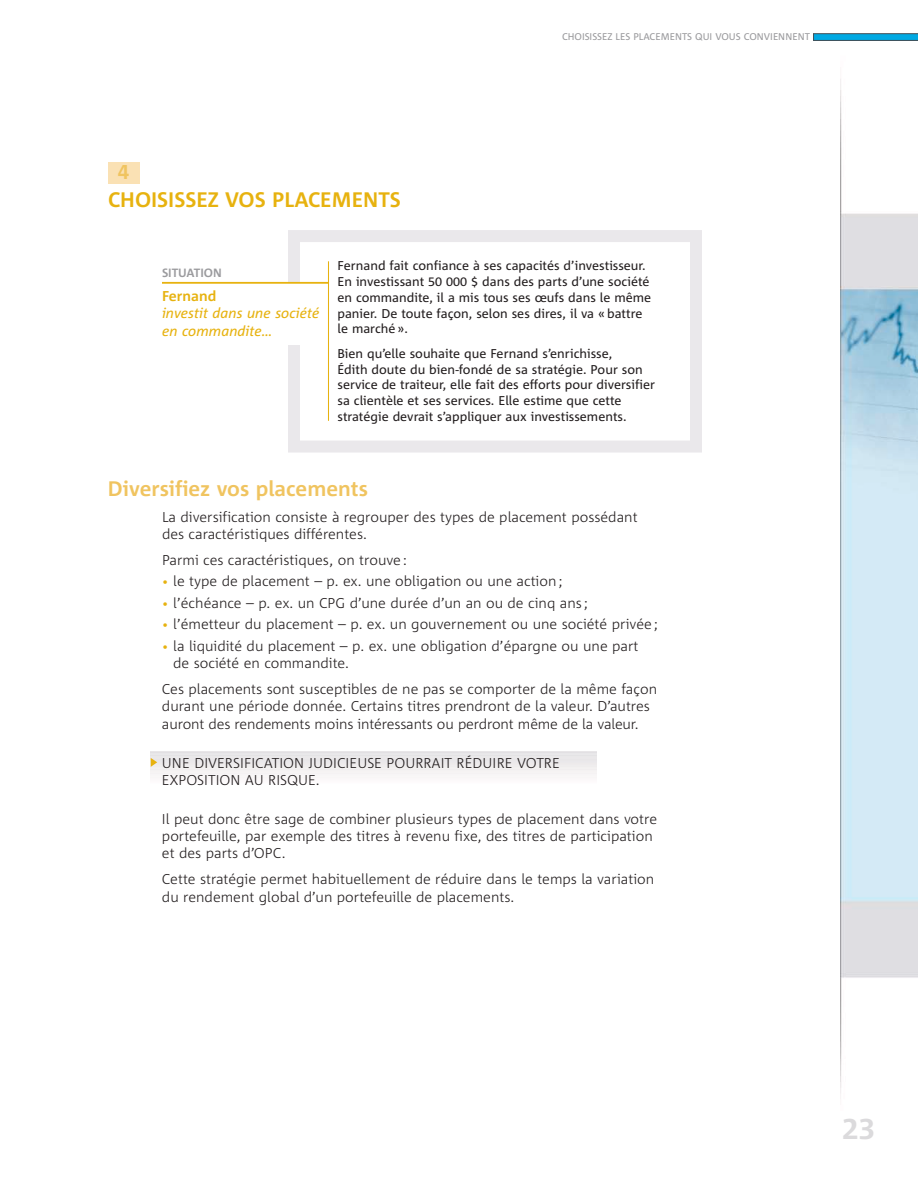
<style>
.page{position:relative;width:918px;height:1188px;background:#fff}
.page>*{position:absolute;margin:0;border:0;box-sizing:border-box;transform-origin:0 0}
.t1{font:700 30px "Corpid Caps";color:#dbdadc}
.t2{font:700 21px "Corpid";color:#f0c460}
.t3{font:700 21px "Corpid";color:#e7b20f}
.t4{font:700 21px "Corpid Caps";color:#f0c460}
.t5{font:300 14.25px/17.2px "Corpid";color:#231e1f}
.t6{font:italic 14.25px/17.2px "Corpid";color:#e7b20f}
.t7{font:700 14.25px "Corpid";color:#e7b20f}
.t8{font:12.75px/15.8px "Corpid";color:#231e1f}
.t9{font:700 12px "Corpid";color:#9b9b9e}
.t10{font:9.75px "Corpid";color:#9b9b9e}
.s1{font-family:"Corpid Caps"}
.s2{font-size:11.25px;color:#e7b20f}
</style>
<div class="page">
<img style="left:841px;top:107px;width:77px;height:958px">
<svg style="left:813px;top:33px;width:105px;height:8px"></svg>
<hr style="left:151px;top:751px;width:445px;height:4px;background:#e8e6e8">
<hr style="left:151px;top:755px;width:445px;height:3px;background:#e5e4e6">
<hr style="left:151px;top:758px;width:445px;height:3px;background:#e8e6e8">
<hr style="left:151px;top:761px;width:445px;height:3px;background:#ebe9ec">
<hr style="left:151px;top:764px;width:445px;height:3px;background:#eeebec">
<hr style="left:151px;top:767px;width:445px;height:4px;background:#f1eeef">
<hr style="left:151px;top:771px;width:445px;height:4px;background:#f5f2f3">
<hr style="left:151px;top:775px;width:445px;height:4px;background:#f8f6f6">
<hr style="left:151px;top:779px;width:445px;height:3px;background:#fcf9fa">
<svg style="left:151px;top:758px;width:6px;height:9px"></svg>
<div style="left:108px;top:162px;width:32px;height:21px;background:#fae1b4"></div>
<div style="left:288px;top:230px;width:414px;height:223px;border:12px solid #eae8eb"></div>
<div style="left:162px;top:283px;width:144px;height:62px;background:#fff"></div>
<hr style="left:162px;top:282px;width:166px;height:2px;background:#e7b20f">
<hr style="left:328px;top:261px;width:1px;height:160px;background:#e7b20f">
<h2 class="t4" style="left:118px;top:161px;width:13px">4</h2>
<h2 class="t3" style="left:108px;top:193px;width:294px">CHOISISSEZ VOS PLACEMENTS</h2>
<p class="t10" style="left:562px;top:32px;width:249px">CHOISISSEZ LES PLACEMENTS QUI VOUS CONVIENNENT</p>
<p class="t9" style="left:162px;top:268px;width:61px">SITUATION</p>
<p class="t7" style="left:162px;top:291px;width:56px">Fernand</p>
<p class="t6" style="left:162px;top:305px;width:159px">investit dans une société en commandite…</p>
<p class="t8" style="left:338px;top:259px;width:315px">Fernand fait confiance à ses capacités d’investisseur.<br>En investissant <span class="s1">50 000</span> $ dans des parts d’une société en commandite, il a mis tous ses œufs dans le même panier. De toute façon, selon ses dires, il va « battre le marché ».</p>
<p class="t8" style="left:338px;top:346px;width:319px">Bien qu’elle souhaite que Fernand s’enrichisse,<br>Édith doute du bien-fondé de sa stratégie. Pour son service de traiteur, elle fait des efforts pour diversifier sa clientèle et ses services. Elle estime que cette stratégie devrait s’appliquer aux investissements.</p>
<h2 class="t2" style="left:108px;top:481px;width:261px">Diversifiez vos placements</h2>
<p class="t5" style="left:162px;top:509px;width:477px">La diversification consiste à regrouper des types de placement possédant des caractéristiques différentes.</p>
<p class="t5" style="left:162px;top:552px;width:247px">Parmi ces caractéristiques, on trouve :</p>
<p class="t5" style="left:162px;top:573px;width:402px"><span class="s2">•</span> le type de placement – p. ex. une obligation ou une action ;</p>
<p class="t5" style="left:162px;top:595px;width:428px"><span class="s2">•</span> l’échéance – p. ex. un CPG d’une durée d’un an ou de cinq ans ;</p>
<p class="t5" style="left:162px;top:617px;width:498px"><span class="s2">•</span> l’émetteur du placement – p. ex. un gouvernement ou une société privée ;</p>
<p class="t5" style="left:173px;top:638px;width:467px;text-indent:-11px"><span class="s2">•</span> la liquidité du placement – p. ex. une obligation d’épargne ou une part de société en commandite.</p>
<p class="t5" style="left:162px;top:681px;width:497px">Ces placements sont susceptibles de ne pas se comporter de la même façon durant une période donnée. Certains titres prendront de la valeur. D’autres auront des rendements moins intéressants ou perdront même de la valeur.</p>
<p class="t5" style="left:162px;top:755px;width:399px">UNE DIVERSIFICATION JUDICIEUSE POURRAIT RÉDUIRE VOTRE<br>EXPOSITION AU RISQUE.</p>
<p class="t5" style="left:162px;top:811px;width:497px">Il peut donc être sage de combiner plusieurs types de placement dans votre portefeuille, par exemple des titres à revenu fixe, des titres de participation et des parts d’OPC.</p>
<p class="t5" style="left:162px;top:871px;width:494px">Cette stratégie permet habituellement de réduire dans le temps la variation du rendement global d’un portefeuille de placements.</p>
<h1 class="t1" style="left:842px;top:1112px;width:35px">23</h1>
</div>
